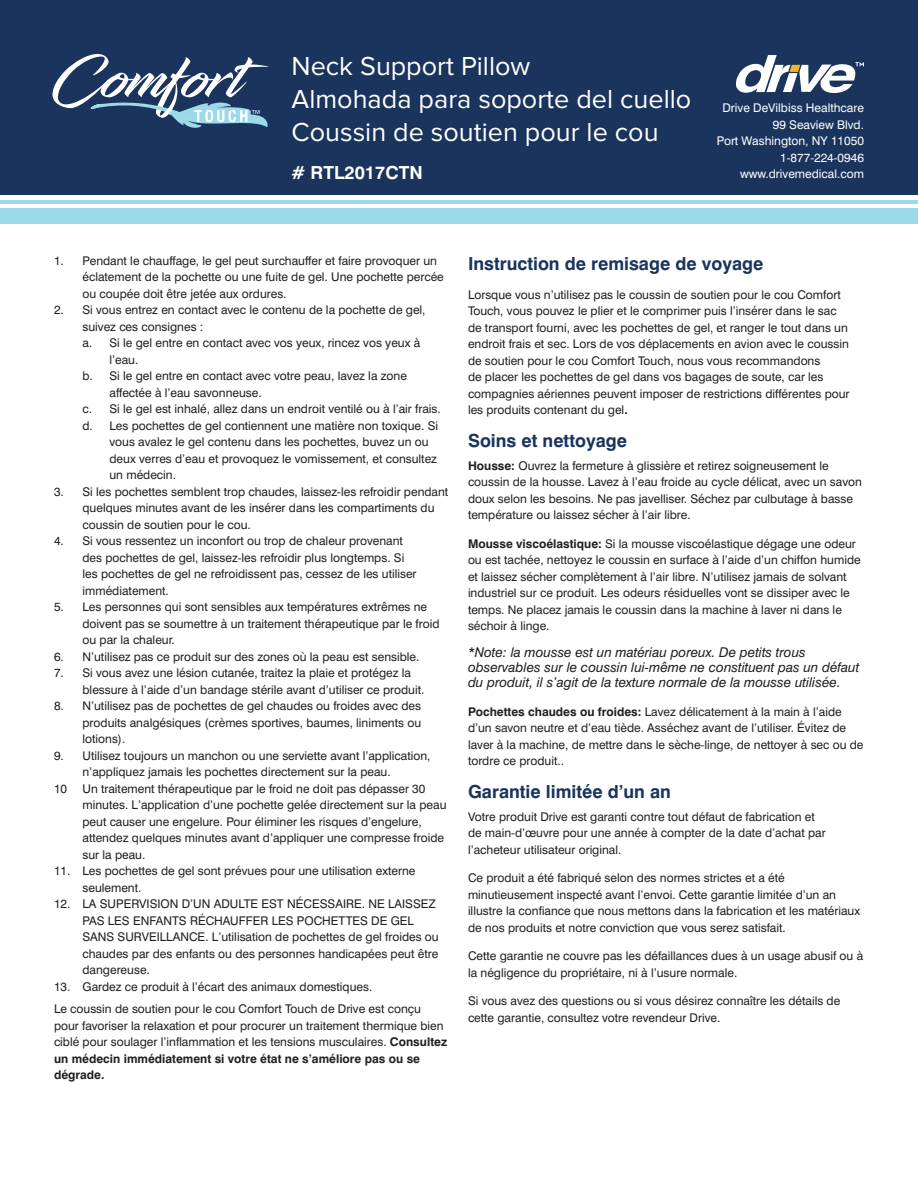
<style>
.page{position:relative;width:918px;height:1188px;background:#fff}
.page>*{position:absolute;margin:0;border:0;box-sizing:border-box;transform-origin:0 0}
.t1{font:27px/33px "Proxima Nova";color:#fff}
.t2{font:700 18px "Swiss 721 BT";color:#1a345d}
.t3{font:700 18px "Swiss 721 BT";color:#fff}
.t4{font:italic 13.5px/15px "Swiss 721 BT";color:#231f20}
.t5{font:12px/16.5px "Swiss 721 BT";color:#231f20}
.t6{font:12px/16.5px "Swiss 721 BT";color:#fff;text-align:right}
.s1{font-weight:700}
</style>
<div class="page">
<div style="left:0;top:0;width:918px;height:194px;background:#1a345d"></div>
<svg style="left:52px;top:54px;width:217px;height:74px"></svg>
<hr style="left:0;top:200px;width:918px;height:4px;background:#9cdaea">
<div style="left:0;top:208px;width:918px;height:16px;background:#9cdaea"></div>
<svg style="left:736px;top:55px;width:128px;height:38px"></svg>
<h1 class="t1" style="left:292px;top:51px;width:401px">Neck Support Pillow<br>Almohada para soporte del cuello<br>Coussin de soutien pour le cou</h1>
<h2 class="t3" style="left:292px;top:162px;width:133px"># RTL2017CTN</h2>
<p class="t6" style="left:717px;top:100px;width:149px">Drive DeVilbiss Healthcare<br>99 Seaview Blvd.<br>Port Washington, NY 11050<br>1-877-224-0946 www.drivemedical.com</p>
<p class="t5" style="left:82px;top:252px;width:363px;text-indent:-28px">1. Pendant le chauffage, le gel peut surchauffer et faire provoquer un éclatement de la pochette ou une fuite de gel. Une pochette percée ou coupée doit être jetée aux ordures.</p>
<p class="t5" style="left:54px;top:302px;width:373px">2. Si vous entrez en contact avec le contenu de la pochette de gel,</p>
<p class="t5" style="left:82px;top:318px;width:122px">suivez ces consignes :</p>
<p class="t5" style="left:82px;top:335px;width:339px">a. Si le gel entre en contact avec vos yeux, rincez vos yeux à</p>
<p class="t5" style="left:110px;top:351px;width:30px">l’eau.</p>
<p class="t5" style="left:82px;top:368px;width:326px">b. Si le gel entre en contact avec votre peau, lavez la zone</p>
<p class="t5" style="left:110px;top:384px;width:154px">affectée à l’eau savonneuse.</p>
<p class="t5" style="left:82px;top:401px;width:360px">c. Si le gel est inhalé, allez dans un endroit ventilé ou à l’air frais.</p>
<p class="t5" style="left:82px;top:417px;width:357px">d. Les pochettes de gel contiennent une matière non toxique. Si</p>
<p class="t5" style="left:110px;top:434px;width:321px">vous avalez le gel contenu dans les pochettes, buvez un ou</p>
<p class="t5" style="left:110px;top:450px;width:329px">deux verres d’eau et provoquez le vomissement, et consultez</p>
<p class="t5" style="left:110px;top:467px;width:68px">un médecin.</p>
<p class="t5" style="left:82px;top:483px;width:367px;text-indent:-28px">3. Si les pochettes semblent trop chaudes, laissez-les refroidir pendant quelques minutes avant de les insérer dans les compartiments du coussin de soutien pour le cou.</p>
<p class="t5" style="left:82px;top:533px;width:336px;text-indent:-28px">4. Si vous ressentez un inconfort ou trop de chaleur provenant des pochettes de gel, laissez-les refroidir plus longtemps. Si les pochettes de gel ne refroidissent pas, cessez de les utiliser immédiatement.</p>
<p class="t5" style="left:82px;top:599px;width:359px;text-indent:-28px">5. Les personnes qui sont sensibles aux températures extrêmes ne doivent pas se soumettre à un traitement thérapeutique par le froid ou par la chaleur.</p>
<p class="t5" style="left:54px;top:648px;width:367px">6. N’utilisez pas ce produit sur des zones où la peau est sensible.</p>
<p class="t5" style="left:82px;top:665px;width:343px;text-indent:-28px">7. Si vous avez une lésion cutanée, traitez la plaie et protégez la blessure à l’aide d’un bandage stérile avant d’utiliser ce produit.</p>
<p class="t5" style="left:82px;top:698px;width:340px;text-align:justify;text-indent:-28px">8. N’utilisez pas de pochettes de gel chaudes ou froides avec des produits analgésiques (crèmes sportives, baumes, liniments ou lotions).</p>
<p class="t5" style="left:54px;top:747px;width:378px">9. Utilisez toujours un manchon ou une serviette avant l’application,</p>
<p class="t5" style="left:82px;top:764px;width:310px">n’appliquez jamais les pochettes directement sur la peau.</p>
<p class="t5" style="left:54px;top:780px;width:15px">10</p>
<p class="t5" style="left:82px;top:780px;width:365px">Un traitement thérapeutique par le froid ne doit pas dépasser 30 minutes. L’application d’une pochette gelée directement sur la peau peut causer une engelure. Pour éliminer les risques d’engelure, attendez quelques minutes avant d’appliquer une compresse froide sur la peau.</p>
<p class="t5" style="left:82px;top:863px;width:334px;text-indent:-28px">11. Les pochettes de gel sont prévues pour une utilisation externe seulement.</p>
<p class="t5" style="left:82px;top:896px;width:358px;text-indent:-28px">12. LA SUPERVISION D’UN ADULTE EST NÉCESSAIRE. NE LAISSEZ PAS LES ENFANTS RÉCHAUFFER LES POCHETTES DE GEL SANS SURVEILLANCE. L’utilisation de pochettes de gel froides ou chaudes par des enfants ou des personnes handicapées peut être dangereuse.</p>
<p class="t5" style="left:54px;top:975px;width:369px;line-height:22.5px">13. Gardez ce produit à l’écart des animaux domestiques.<br>Le coussin de soutien pour le cou Comfort Touch de Drive est conçu</p>
<p class="t5" style="left:54px;top:1017px;width:395px">pour favoriser la relaxation et pour procurer un traitement thermique bien ciblé pour soulager l’inflammation et les tensions musculaires. <span class="s1">Consultez un médecin immédiatement si votre état ne s’améliore pas ou se dégrade.</span></p>
<h2 class="t2" style="left:468px;top:253px;width:297px">Instruction de remisage de voyage</h2>
<p class="t5" style="left:468px;top:286px;width:383px">Lorsque vous n’utilisez pas le coussin de soutien pour le cou Comfort Touch, vous pouvez le plier et le comprimer puis l’insérer dans le sac de transport fourni, avec les pochettes de gel, et ranger le tout dans un endroit frais et sec. Lors de vos déplacements en avion avec le coussin de soutien pour le cou Comfort Touch, nous vous recommandons<br>de placer les pochettes de gel dans vos bagages de soute, car les compagnies aériennes peuvent imposer de restrictions différentes pour les produits contenant du gel<span class="s1">.</span></p>
<h2 class="t2" style="left:468px;top:430px;width:161px">Soins et nettoyage</h2>
<p class="t5" style="left:468px;top:457px;width:395px"><span class="s1">Housse:</span> Ouvrez la fermeture à glissière et retirez soigneusement le coussin de la housse. Lavez à l’eau froide au cycle délicat, avec un savon doux selon les besoins. Ne pas javelliser. Séchez par culbutage à basse température ou laissez sécher à l’air libre.</p>
<p class="t5" style="left:468px;top:535px;width:394px"><span class="s1">Mousse viscoélastique:</span> Si la mousse viscoélastique dégage une odeur ou est tachée, nettoyez le coussin en surface à l’aide d’un chiffon humide et laissez sécher complètement à l’air libre. N’utilisez jamais de solvant industriel sur ce produit. Les odeurs résiduelles vont se dissiper avec le temps. Ne placez jamais le coussin dans la machine à laver ni dans le séchoir à linge.</p>
<p class="t4" style="left:468px;top:645px;width:393px">*Note: la mousse est un matériau poreux. De petits trous observables sur le coussin lui-même ne constituent pas un défaut du produit, il s’agit de la texture normale de la mousse utilisée.</p>
<p class="t5" style="left:468px;top:703px;width:397px"><span class="s1">Pochettes chaudes ou froides:</span> Lavez délicatement à la main à l’aide d’un savon neutre et d’eau tiède. Asséchez avant de l’utiliser. Évitez de laver à la machine, de mettre dans le sèche-linge, de nettoyer à sec ou de tordre ce produit..</p>
<h2 class="t2" style="left:468px;top:781px;width:204px">Garantie limitée d’un an</h2>
<p class="t5" style="left:468px;top:808px;width:359px">Votre produit Drive est garanti contre tout défaut de fabrication et de main-d’œuvre pour une année à compter de la date d’achat par l’acheteur utilisateur original.</p>
<p class="t5" style="left:468px;top:869px;width:394px">Ce produit a été fabriqué selon des normes strictes et a été minutieusement inspecté avant l’envoi. Cette garantie limitée d’un an illustre la confiance que nous mettons dans la fabrication et les matériaux de nos produits et notre conviction que vous serez satisfait.</p>
<p class="t5" style="left:468px;top:947px;width:397px">Cette garantie ne couvre pas les défaillances dues à un usage abusif ou à la négligence du propriétaire, ni à l’usure normale.</p>
<p class="t5" style="left:468px;top:992px;width:374px">Si vous avez des questions ou si vous désirez connaître les détails de cette garantie, consultez votre revendeur Drive.</p>
</div>
